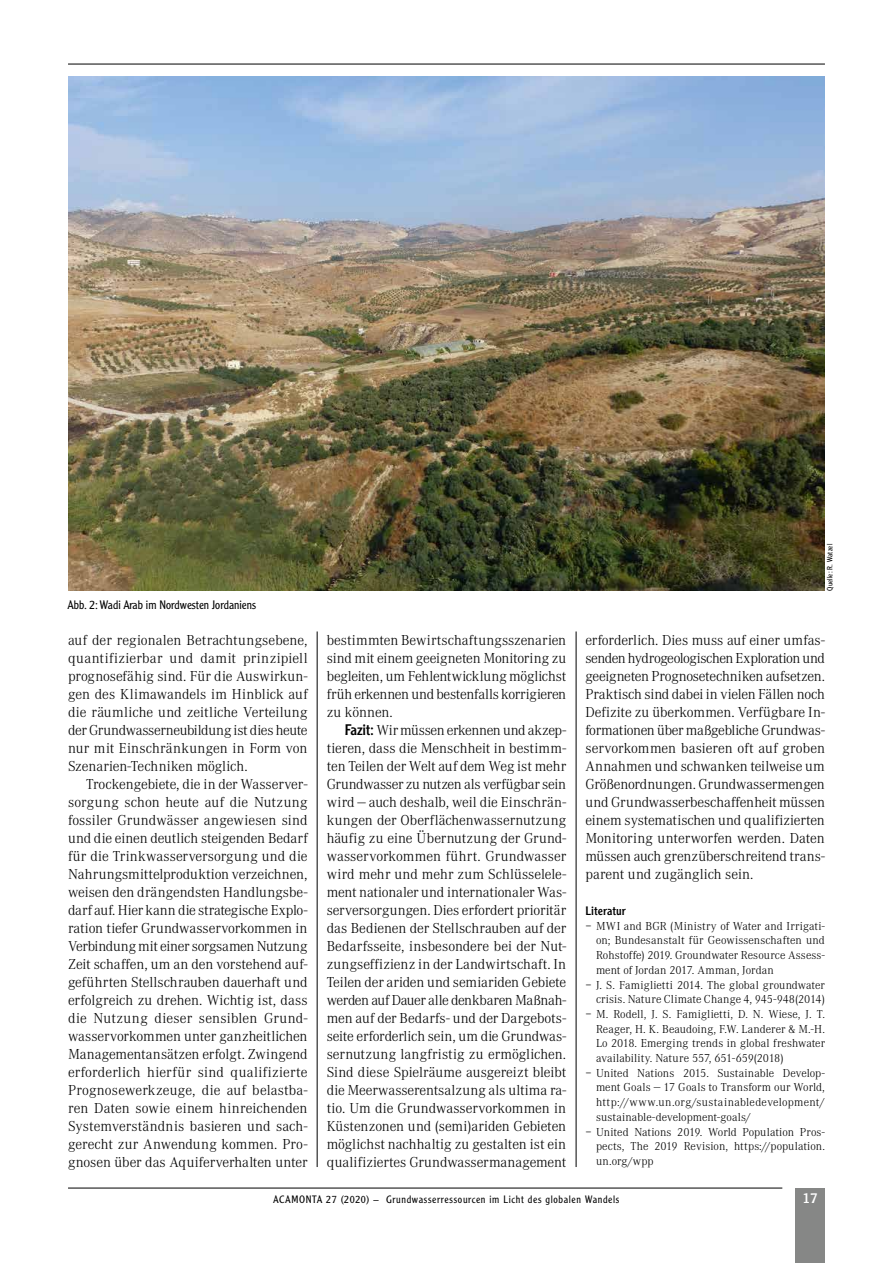
<style>
.page{position:relative;width:893px;height:1263px;background:#fff}
.page>*{position:absolute;margin:0;border:0;box-sizing:border-box;transform-origin:0 0}
.t1{font:300 15px/18px "Corporate A";letter-spacing:-.005em;color:#000;text-align:justify}
.t2{font:14.25px "Clearface Gothic LT Std";color:#fff}
.t3{font:300 12px "Corporate A";letter-spacing:.005em;color:#000}
.t4{font:300 12px "Corporate A";letter-spacing:.025em;color:#000}
.t5{font:300 12px "Clearface Gothic LT Std";color:#000}
.t6{font:12px "Clearface Gothic LT Std";letter-spacing:.005em;color:#000}
.t7{font:300 10.5px "Clearface Gothic LT Std";letter-spacing:.06em;color:#000}
.t8{font:300 7.5px "Clearface Gothic LT Std";letter-spacing:.015em;color:#000}
.s1{font-family:"Clearface Gothic LT Std";font-weight:400}
</style>
<div class="page">
<hr style="left:68px;top:64px;width:757px;height:1px;background:#000">
<div style="left:796px;top:1188px;width:29px;height:75px;background:#868786"></div>
<hr style="left:68px;top:1188px;width:714px;height:1px;background:#000">
<hr style="left:576px;top:631px;width:1px;height:536px;background:#000">
<hr style="left:317px;top:631px;width:1px;height:536px;background:#000">
<img style="left:68px;top:77px;width:757px;height:514px">
<p class="t5" style="left:68px;top:597px;width:190px">Abb. 2: Wadi Arab im Nordwesten Jordaniens</p>
<p class="t1" style="left:68px;top:630px;width:241px">auf der regionalen Betrachtungsebene, quantifizierbar und damit prinzipiell prognosefähig sind. Für die Auswirkun&shy;gen des Klimawandels im Hinblick auf die räumliche und zeitliche Verteilung der Grundwasserneubildung ist dies heute nur mit Einschränkungen in Form von Szenarien-Techniken möglich.</p>
<p class="t1" style="left:68px;top:774px;width:241px;text-indent:18px">Trockengebiete, die in der Wasserver&shy;sorgung schon heute auf die Nutzung fossiler Grundwässer angewiesen sind und die einen deutlich steigenden Bedarf für die Trinkwasserversorgung und die Nahrungsmittelproduktion verzeichnen, weisen den drängendsten Handlungsbe&shy;darf auf. Hier kann die strategische Explo&shy;ration tiefer Grundwasservorkommen in Verbindung mit einer sorgsamen Nutzung Zeit schaffen, um an den vorstehend auf&shy;geführten Stellschrauben dauerhaft und erfolgreich zu drehen. Wichtig ist, dass die Nutzung dieser sensiblen Grund&shy;wasservorkommen unter ganzheitlichen Managementansätzen erfolgt. Zwingend erforderlich hierfür sind qualifizierte Prognosewerkzeuge, die auf belastba&shy;ren Daten sowie einem hinreichenden Systemverständnis basieren und sach&shy;gerecht zur Anwendung kommen. Pro&shy;gnosen über das Aquiferverhalten unter</p>
<p class="t1" style="left:327px;top:630px;width:241px">bestimmten Bewirtschaftungsszenarien sind mit einem geeigneten Monitoring zu begleiten, um Fehlentwicklung möglichst früh erkennen und bestenfalls korrigieren zu können.</p>
<p class="t1" style="left:327px;top:720px;width:241px;text-indent:18px"><span class="s1">Fazit:</span> Wir müssen erkennen und akzep&shy;tieren, dass die Menschheit in bestimm&shy;ten Teilen der Welt auf dem Weg ist mehr Grundwasser zu nutzen als verfügbar sein wird — auch deshalb, weil die Einschrän&shy;kungen der Oberflächenwassernutzung häufig zu eine Übernutzung der Grund&shy;wasservorkommen führt. Grundwasser wird mehr und mehr zum Schlüsselele&shy;ment nationaler und internationaler Was&shy;serversorgungen. Dies erfordert prioritär das Bedienen der Stellschrauben auf der Bedarfsseite, insbesondere bei der Nut&shy;zungseffizienz in der Landwirtschaft. In Teilen der ariden und semiariden Gebiete werden auf Dauer alle denkbaren Maßnah&shy;men auf der Bedarfs- und der Dargebots&shy;seite erforderlich sein, um die Grundwas&shy;sernutzung langfristig zu ermöglichen.<br>Sind diese Spielräume ausgereizt bleibt die Meerwasserentsalzung als ultima ra&shy;tio. Um die Grundwasservorkommen in Küstenzonen und (semi)ariden Gebieten möglichst nachhaltig zu gestalten ist ein qualifiziertes Grundwassermanagement</p>
<p class="t8" style="left:825px;top:591px;width:48px;rotate:-90deg">Quelle: R. Watzel</p>
<p class="t1" style="left:585px;top:630px;width:241px">erforderlich. Dies muss auf einer umfas&shy;senden hydrogeologischen Exploration und geeigneten Prognosetechniken aufsetzen.<br>Praktisch sind dabei in vielen Fällen noch Defizite zu überkommen. Verfügbare In&shy;formationen über maßgebliche Grundwas&shy;servorkommen basieren oft auf groben Annahmen und schwanken teilweise um Größenordnungen. Grundwassermengen und Grundwasserbeschaffenheit müssen einem systematischen und qualifizierten Monitoring unterworfen werden. Daten müssen auch grenzüberschreitend trans&shy;parent und zugänglich sein.</p>
<p class="t6" style="left:585px;top:903px;width:42px">Literatur</p>
<p class="t3" style="left:585px;top:917px;width:241px">− MWI and BGR (Ministry of Water and Irrigati-</p>
<p class="t3" style="left:596px;top:932px;width:230px">on; Bundesanstalt für Geowissenschaften und</p>
<p class="t3" style="left:596px;top:947px;width:230px">Rohstoffe) 2019. Groundwater Resource Assess-</p>
<p class="t3" style="left:596px;top:962px;width:179px">ment of Jordan 2017. Amman, Jordan</p>
<p class="t3" style="left:585px;top:976px;width:241px">− J. S. Famiglietti 2014. The global groundwater</p>
<p class="t3" style="left:596px;top:991px;width:230px">crisis. Nature Climate Change 4, 945-948(2014)</p>
<p class="t3" style="left:585px;top:1006px;width:241px">− M. Rodell, J. S. Famiglietti, D. N. Wiese, J. T.</p>
<p class="t3" style="left:596px;top:1020px;width:230px">Reager, H. K. Beaudoing, F.W. Landerer &amp; M.-H.</p>
<p class="t3" style="left:596px;top:1035px;width:230px">Lo 2018. Emerging trends in global freshwater</p>
<p class="t3" style="left:596px;top:1050px;width:189px">availability. Nature 557, 651-659(2018)</p>
<p class="t3" style="left:585px;top:1064px;width:241px">− United Nations 2015. Sustainable Develop-</p>
<p class="t3" style="left:596px;top:1079px;width:230px">ment Goals — 17 Goals to Transform our World,</p>
<p class="t4" style="left:596px;top:1094px;width:226px">http://www.un.org/sustainabledevelopment/</p>
<p class="t3" style="left:596px;top:1109px;width:152px">sustainable-development-goals/</p>
<p class="t3" style="left:585px;top:1123px;width:241px">− United Nations 2019. World Population Pros-</p>
<p class="t3" style="left:596px;top:1138px;width:230px">pects, The 2019 Revision, https://population.</p>
<p class="t3" style="left:596px;top:1153px;width:59px">un.org/wpp</p>
<p class="t7" style="left:273px;top:1193px;width:347px">ACAMONTA 27 (2020) – Grundwasserressourcen im Licht des globalen Wandels</p>
<p class="t2" style="left:803px;top:1189px;width:16px">17</p>
</div>
